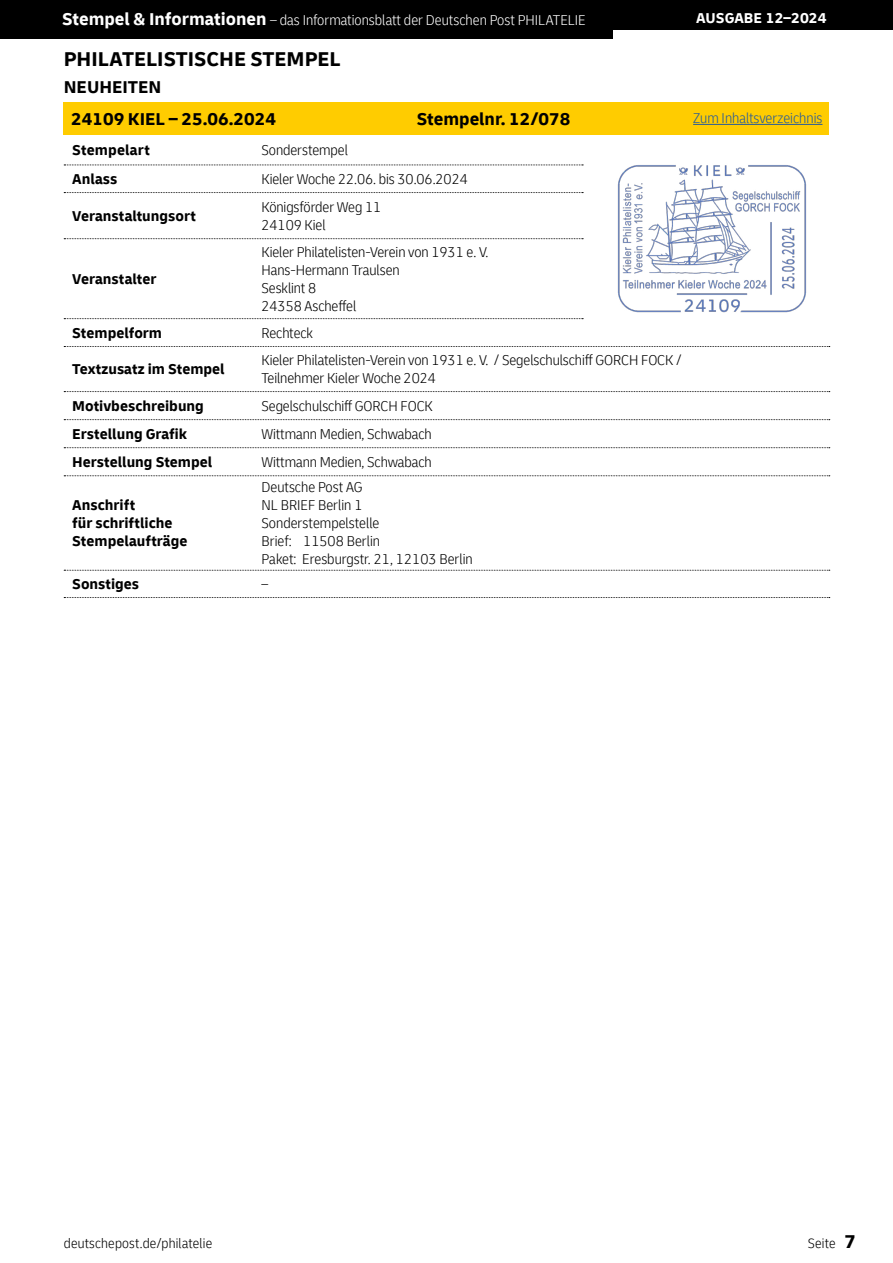
<style>
.page{position:relative;width:893px;height:1263px;background:#fff}
.page>*{position:absolute;margin:0;border:0;box-sizing:border-box;transform-origin:0 0}
.t1{font:700 21px "Delivery";color:#000}
.t2{font:700 18px/32px "Delivery";color:#000}
.t3{font:300 condensed 15px/18px "Delivery";letter-spacing:-.005em;color:#000}
.t4{font:700 15px/28px "Delivery";color:#000}
.t5{font:300 condensed 15px "Delivery";color:#fff}
.t6{font:300 condensed 15px "Delivery";color:#275b9b}
.t7{font:700 15px "Delivery";color:#fff}
.t8{font:300 condensed 14.25px "Delivery";letter-spacing:.015em;color:#000}
.s1{font-weight:700;font-stretch:normal;font-size:18px}
.s2{font-weight:700;font-stretch:normal;font-size:19.5px}
</style>
<div class="page">
<div style="left:0;top:0;width:893px;height:30px;background:#000"></div>
<div style="left:0;top:0;width:612px;height:38px;background:#000"></div>
<div style="left:64px;top:102px;width:765px;height:32px;background:#fc0"></div>
<svg style="left:64px;top:165px;width:519px;height:1px"></svg>
<svg style="left:64px;top:192px;width:519px;height:1px"></svg>
<svg style="left:64px;top:238px;width:519px;height:1px"></svg>
<svg style="left:64px;top:318px;width:519px;height:1px"></svg>
<svg style="left:64px;top:346px;width:766px;height:1px"></svg>
<svg style="left:64px;top:391px;width:766px;height:1px"></svg>
<svg style="left:64px;top:419px;width:766px;height:1px"></svg>
<svg style="left:64px;top:447px;width:766px;height:1px"></svg>
<svg style="left:64px;top:475px;width:766px;height:1px"></svg>
<svg style="left:64px;top:570px;width:766px;height:1px"></svg>
<img style="left:617px;top:165px;width:190px;height:148px">
<svg style="left:64px;top:597px;width:766px;height:1px"></svg>
<hr style="left:693px;top:124px;width:129px;height:1px;background:#275b9b">
<p class="t5" style="left:62px;top:12px;width:525px"><span class="s1">Stempel &amp; Informationen</span> – das Informationsblatt der Deutschen Post PHILATELIE</p>
<p class="t7" style="left:696px;top:9px;width:132px">AUSGABE 12–2024</p>
<h1 class="t1" style="left:64px;top:46px;width:278px">PHILATELISTISCHE STEMPEL</h1>
<p class="t2" style="left:71px;top:71px;width:206px;text-indent:-7px">NEUHEITEN<br>24109 KIEL – 25.06.2024</p>
<p class="t6" style="left:693px;top:109px;width:131px">Zum Inhaltsverzeichnis</p>
<p class="t2" style="left:417px;top:103px;width:155px">Stempelnr. 12/078</p>
<p class="t4" style="left:72px;top:136px;width:79px;line-height:29px">Stempelart<br>Anlass</p>
<p class="t4" style="left:72px;top:202px;width:125px">Veranstaltungsort</p>
<p class="t4" style="left:72px;top:265px;width:86px">Veranstalter</p>
<p class="t4" style="left:72px;top:319px;width:91px">Stempelform</p>
<p class="t4" style="left:72px;top:355px;width:154px">Textzusatz im Stempel</p>
<p class="t4" style="left:72px;top:392px;width:141px">Motivbeschreibung<br>Erstellung Grafik<br>Herstellung Stempel</p>
<p class="t4" style="left:72px;top:496px;width:117px;line-height:18px">Anschrift<br>für schriftliche<br>Stempelaufträge</p>
<p class="t3" style="left:261px;top:136px;width:208px;line-height:28.5px">Sonderstempel<br>Kieler Woche 22.06. bis 30.06.2024<br>Königsförder Weg 11</p>
<p class="t3" style="left:261px;top:212px;width:228px;line-height:26.2px">24109 Kiel<br>Kieler Philatelisten-Verein von 1931 e. V.</p>
<p class="t3" style="left:261px;top:261px;width:140px">Hans-Hermann Traulsen<br>Sesklint 8<br>24358 Ascheffel</p>
<p class="t3" style="left:261px;top:319px;width:422px;line-height:27.2px">Rechteck<br>Kieler Philatelisten-Verein von 1931 e. V. / Segelschulschiff GORCH FOCK /</p>
<p class="t3" style="left:261px;top:364px;width:176px;line-height:27.9px">Teilnehmer Kieler Woche 2024<br>Segelschulschiff GORCH FOCK<br>Wittmann Medien, Schwabach<br>Wittmann Medien, Schwabach</p>
<p class="t3" style="left:261px;top:478px;width:213px">Deutsche Post AG<br>NL BRIEF Berlin 1<br>Sonderstempelstelle<br>Brief: 11508 Berlin<br>Paket: Eresburgstr. 21, 12103 Berlin</p>
<p class="t4" style="left:72px;top:570px;width:68px">Sonstiges</p>
<p class="t3" style="left:261px;top:575px;width:8px">–</p>
<p class="t8" style="left:64px;top:1235px;width:150px">deutschepost.de/philatelie</p>
<p class="t8" style="left:808px;top:1235px;width:50px">Seite <span class="s2">7</span></p>
</div>
